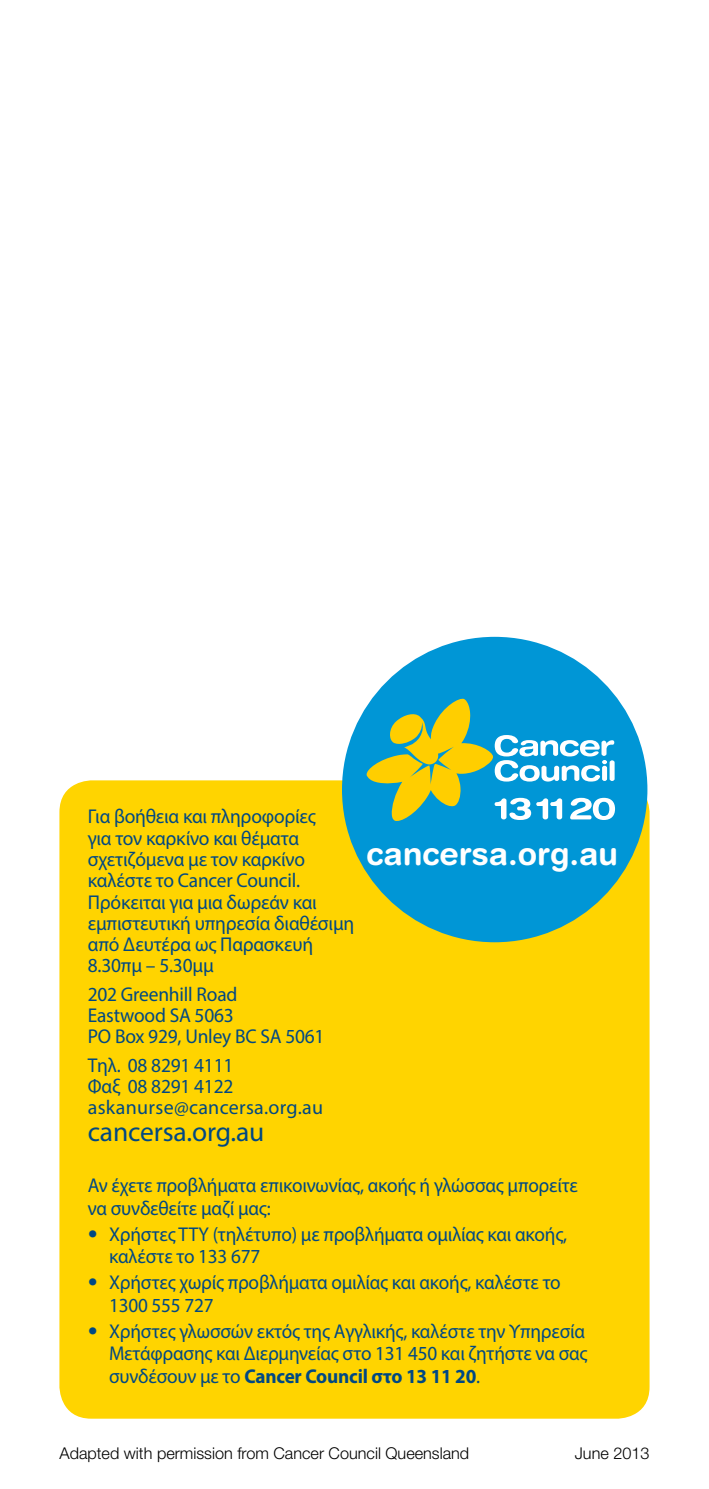
<style>
.page{position:relative;width:709px;height:1489px;background:#fff}
.page>*{position:absolute;margin:0;border:0;box-sizing:border-box;transform-origin:0 0}
.t1{font:700 31.75px "Helvetica Rounded LT Std";color:#fff}
.t2{font:27.5px "Myriad Pro";letter-spacing:-.005em;color:#004883}
.t3{font:20px/22.5px "Myriad Pro";letter-spacing:-.01em;color:#004883;scale:.96 1}
.t4{font:20px/21.2px "Myriad Pro";letter-spacing:-.01em;color:#004883}
.t5{font:300 16.25px "Helvetica Neue LT Std";color:#000}
.s1{font-family:"Helvetica Neue LT Std";font-weight:300}
.s2{font-weight:700}
</style>
<div class="page">
<div style="left:59px;top:780px;width:590px;height:638px;background:#ffd400;border-radius:32px"></div>
<div style="left:342px;top:636px;width:305px;height:306px;background:#0096d6;border-radius:50%"></div>
<svg style="left:366px;top:697px;width:249px;height:124px"></svg>
<p class="t4" style="left:88px;top:805px;width:268px">Για βοήθεια και πληροφορίες<br>για τον καρκίνο και θέματα σχετιζόμενα με τον καρκίνο καλέστε το Cancer Council.<br>Πρόκειται για μια δωρεάν και εμπιστευτική υπηρεσία διαθέσιμη από Δευτέρα ως Παρασκευή<br>8.30πμ – 5.30μμ</p>
<p class="t4" style="left:88px;top:982px;width:238px">202 Greenhill Road<br>Eastwood SA 5063<br>PO Box 929, Unley BC SA 5061</p>
<p class="t4" style="left:88px;top:1053px;width:237px">Τηλ. 08 8291 4111<br>Φαξ 08 8291 4122 askanurse@cancersa.org.au</p>
<h2 class="t2" style="left:88px;top:1114px;width:178px">cancersa.org.au</h2>
<p class="t3" style="left:88px;top:1173px;width:512px">Αν έχετε προβλήματα επικοινωνίας, ακοής ή γλώσσας μπορείτε να συνδεθείτε μαζί μας:</p>
<p class="t3" style="left:109px;top:1222px;width:478px;text-indent:-21px"><span class="s1">•</span> Χρήστες TTY (τηλέτυπο) με προβλήματα ομιλίας και ακοής, καλέστε το 133 677</p>
<p class="t3" style="left:109px;top:1270px;width:472px;text-indent:-21px"><span class="s1">•</span> Χρήστες χωρίς προβλήματα ομιλίας και ακοής, καλέστε το<br>1300 555 727</p>
<p class="t3" style="left:109px;top:1319px;width:500px;text-indent:-21px"><span class="s1">•</span> Χρήστες γλωσσών εκτός της Αγγλικής, καλέστε την Υπηρεσία<br>Μετάφρασης και Διερμηνείας στο 131 450 και ζητήστε να σας συνδέσουν με το <span class="s2">Cancer Council στο 13 11 20</span>.</p>
<h1 class="t1" style="left:366px;top:833px;width:253px">cancersa.org.au</h1>
<p class="t5" style="left:59px;top:1443px;width:411px">Adapted with permission from Cancer Council Queensland</p>
<p class="t5" style="left:575px;top:1443px;width:76px">June 2013</p>
</div>
